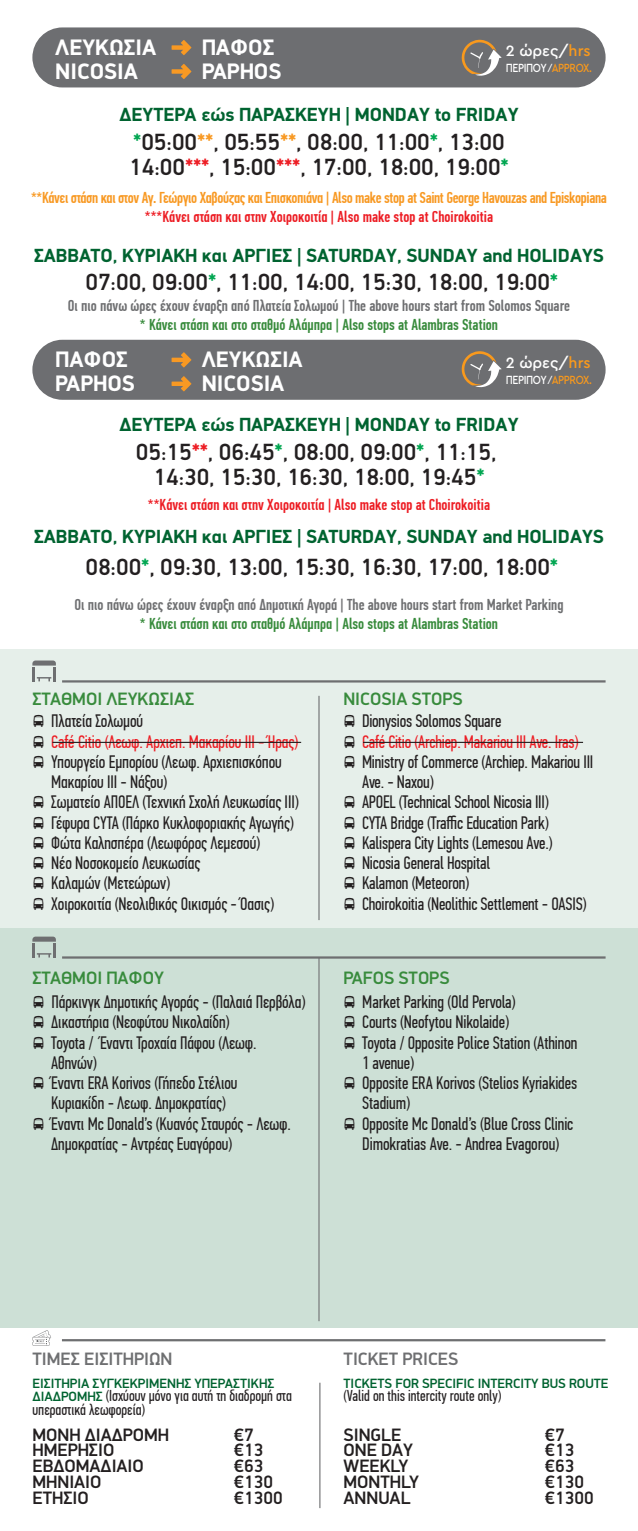
<style>
.page{position:relative;width:638px;height:1531px;background:#fff}
.page>*{position:absolute;margin:0;border:0;box-sizing:border-box;transform-origin:0 0}
.t1{font:500 23.62px/25.4px "PF Din Display";color:#231f20}
.t2{font:700 22.5px "PF Din Display";color:#fff}
.t3{font:700 19.12px "PF Din Display";color:#006330}
.t4{font:18px "PF Din Text Comp Pro";letter-spacing:-.005em;color:#231f20}
.t5{font:500 18px "PF Din Display";color:#231f20}
.t6{font:18px "PF Din Text Comp Pro";letter-spacing:-.01em;color:#ed1d24}
.t7{font:500 18px "PF Din Display";color:#388b3c}
.t8{font:500 18px "PF Din Display";color:#6e6f71}
.t9{font:500 15.75px "PF Din Text Comp Pro";color:#ed1d24}
.t10{font:500 15.75px "PF Din Text Comp Pro";color:#388b3c}
.t11{font:500 15.75px "PF Din Text Comp Pro";letter-spacing:-.025em;color:#f89923}
.t12{font:15.75px/13.5px "PF Din Text Comp Pro";color:#231f20}
.t13{font:500 15.75px "PF Din Text Comp Pro";color:#6e6f71}
.t14{font:500 15.75px "PF Din Text Comp Pro";color:#6f7072}
.t15{font:500 15.75px "Cera GR";color:#fff}
.t16{font:500 13.5px "PF Din Display";color:#006330}
.t17{font:500 12.38px "Cera GR";letter-spacing:-.04em;color:#fff;scale:.84 1}
.s1{color:#f8991d}
.s2{color:#00a651}
.s3{color:#f89923}
.s4{color:#ed1d24}
.s5{color:#231f20}
.s6{font-family:"PF Din Display";font-weight:500;font-size:13.5px;color:#006330}
</style>
<div class="page">
<div style="left:0;top:649px;width:638px;height:278px;background:#e6efea"></div>
<div style="left:0;top:928px;width:638px;height:399px;background:#cde0d6"></div>
<hr style="left:62px;top:680px;width:543px;height:2px;background:#6e6f71">
<svg style="left:32px;top:660px;width:24px;height:21px"></svg>
<hr style="left:62px;top:956px;width:543px;height:2px;background:#6e6f71">
<svg style="left:32px;top:936px;width:24px;height:21px"></svg>
<div style="left:32px;top:27px;width:573px;height:60px;background:#6d6e71;border-radius:30px"></div>
<svg style="left:172px;top:40px;width:19px;height:15px"></svg>
<svg style="left:172px;top:64px;width:19px;height:15px"></svg>
<svg style="left:462px;top:40px;width:40px;height:36px"></svg>
<div style="left:32px;top:340px;width:573px;height:60px;background:#6d6e71;border-radius:30px"></div>
<svg style="left:172px;top:352px;width:19px;height:15px"></svg>
<svg style="left:172px;top:376px;width:19px;height:15px"></svg>
<svg style="left:462px;top:351px;width:40px;height:36px"></svg>
<hr style="left:318px;top:957px;width:1px;height:364px;background:#6e6f71">
<hr style="left:318px;top:696px;width:1px;height:224px;background:#6e6f71">
<hr style="left:62px;top:1339px;width:543px;height:2px;background:#6e6f71">
<svg style="left:33px;top:1330px;width:18px;height:15px"></svg>
<hr style="left:319px;top:1382px;width:1px;height:126px;background:#6e6f71">
<hr style="left:52px;top:742px;width:249px;height:1px;background:#231f20">
<hr style="left:363px;top:742px;width:220px;height:1px;background:#231f20">
<p class="t2" style="left:55px;top:33px;width:103px">ΛΕΥΚΩΣΙΑ</p>
<p class="t2" style="left:202px;top:33px;width:74px">ΠΑΦΟΣ</p>
<p class="t2" style="left:55px;top:58px;width:84px">NICOSIA</p>
<p class="t2" style="left:202px;top:58px;width:81px">PAPHOS</p>
<p class="t15" style="left:506px;top:42px;width:86px">2 ώρες/<span class="s1">hrs</span></p>
<p class="t17" style="left:506px;top:61px;width:104px">ΠΕΡΙΠΟΥ ⁄<span class="s1">APPRΟΧ.</span></p>
<p class="t3" style="left:119px;top:103px;width:401px">∆ΕΥΤΕΡΑ εώς ΠΑΡΑΣΚΕΥΗ | MONDAY to FRIDAY</p>
<h1 class="t1" style="left:129px;top:129px;width:381px"><span class="s2">*</span>05:00<span class="s3">**</span>, 05:55<span class="s3">**</span>, 08:00, 11:00<span class="s2">*</span>, 13:00<br>14:00<span class="s4">***</span>, 15:00<span class="s4">***</span>, 17:00, 18:00, 19:00<span class="s2">*</span></h1>
<p class="t11" style="left:31px;top:188px;width:577px">**Κάνει στάση και στον Αγ. Γεώργιο Χαβούζας και Επισκοπιάνα | Also make stop at Saint George Havouzas and Episkopiana</p>
<p class="t9" style="left:145px;top:207px;width:350px">***Κάνει στάση και στην Χοιροκοιτία | Also make stop at Choirokoitia</p>
<p class="t3" style="left:34px;top:244px;width:571px">ΣΑΒΒΑΤΟ, ΚΥΡΙΑΚΗ και ΑΡΓΙΕΣ | SATURDAY, SUNDAY and HOLIDAYS</p>
<h1 class="t1" style="left:85px;top:269px;width:474px">07:00, 09:00<span class="s2">*</span>, 11:00, 14:00, 15:30, 18:00, 19:00<span class="s2">*</span></h1>
<p class="t13" style="left:68px;top:296px;width:504px">Οι πιο πάνω ώρες έχουν έναρξη από Πλατεία Σολωµού | The above hours start from Solomos Square</p>
<p class="t10" style="left:140px;top:315px;width:360px">* Κάνει στάση και στο σταθµό Αλάµπρα | Also stops at Alambras Station</p>
<p class="t2" style="left:55px;top:346px;width:74px">ΠΑΦΟΣ</p>
<p class="t2" style="left:202px;top:346px;width:103px">ΛΕΥΚΩΣΙΑ</p>
<p class="t2" style="left:55px;top:370px;width:81px">PAPHOS</p>
<p class="t2" style="left:202px;top:370px;width:84px">NICOSIA</p>
<p class="t17" style="left:506px;top:373px;width:104px">ΠΕΡΙΠΟΥ ⁄<span class="s1">APPRΟΧ.</span></p>
<p class="t15" style="left:506px;top:353px;width:86px">2 ώρες/<span class="s1">hrs</span></p>
<p class="t3" style="left:119px;top:413px;width:401px">∆ΕΥΤΕΡΑ εώς ΠΑΡΑΣΚΕΥΗ | MONDAY to FRIDAY</p>
<h1 class="t1" style="left:136px;top:439px;width:362px;text-align:center">05:15<span class="s4">**</span>, 06:45<span class="s2">*</span>, 08:00, 09:00<span class="s2">*</span>, 11:15,<br>14:30, 15:30, 16:30, 18:00, 19:45<span class="s2">*</span></h1>
<p class="t9" style="left:148px;top:496px;width:344px">**Κάνει στάση και στην Χοιροκοιτία | Also make stop at Choirokoitia</p>
<p class="t3" style="left:34px;top:524px;width:571px">ΣΑΒΒΑΤΟ, ΚΥΡΙΑΚΗ και ΑΡΓΙΕΣ | SATURDAY, SUNDAY and HOLIDAYS</p>
<h1 class="t1" style="left:85px;top:554px;width:474px">08:00<span class="s2">*</span>, 09:30, 13:00, 15:30, 16:30, 17:00, 18:00<span class="s2">*</span></h1>
<p class="t14" style="left:74px;top:596px;width:490px">Οι πιο πάνω ώρες έχουν έναρξη από ∆ηµοτική Αγορά | The above hours start from Market Parking</p>
<p class="t10" style="left:140px;top:615px;width:360px">* Κάνει στάση και στο σταθµό Αλάµπρα | Also stops at Alambras Station</p>
<p class="t7" style="left:32px;top:688px;width:163px">ΣΤΑΘΜΟΙ ΛΕΥΚΩΣΙΑΣ</p>
<p class="t7" style="left:343px;top:688px;width:121px">NICOSIA STOPS</p>
<p class="t4" style="left:32px;top:711px;width:112px">‘ Πλατεία Σολωµού</p>
<p class="t6" style="left:32px;top:731px;width:267px"><span class="s5">‘</span> Café Citio (Λεωφ. Αρχιεπ. Μακαρίου III - Ήρας)</p>
<p class="t4" style="left:32px;top:751px;width:251px">‘ Υπουργείο Εµπορίου (Λεωφ. Αρχιεπισκόπου</p>
<p class="t4" style="left:51px;top:772px;width:117px">Μακαρίου III - Νάξου)</p>
<p class="t4" style="left:32px;top:792px;width:268px">‘ Σωµατείο ΑΠΟΕΛ (Τεχνική Σχολή Λευκωσίας III)</p>
<p class="t4" style="left:32px;top:812px;width:263px">‘ Γέφυρα CYTA (Πάρκο Κυκλοφοριακής Αγωγής)</p>
<p class="t4" style="left:32px;top:832px;width:229px">‘ Φώτα Καλησπέρα (Λεωφόρος Λεµεσού)</p>
<p class="t4" style="left:32px;top:853px;width:169px">‘ Νέο Νοσοκοµείο Λευκωσίας</p>
<p class="t4" style="left:32px;top:873px;width:139px">‘ Καλαµών (Μετεώρων)</p>
<p class="t4" style="left:32px;top:893px;width:243px">‘ Χοιροκοιτία (Νεολιθικός Οικισµός - Όασις)</p>
<p class="t4" style="left:343px;top:711px;width:160px">‘ Dionysios Solomos Square</p>
<p class="t6" style="left:343px;top:731px;width:236px"><span class="s5">‘</span> Café Citio (Archiep. Makariou III Ave. Iras)</p>
<p class="t4" style="left:343px;top:751px;width:251px">‘ Ministry of Commerce (Archiep. Makariou III</p>
<p class="t4" style="left:362px;top:772px;width:73px">Ave. - Naxou)</p>
<p class="t4" style="left:343px;top:792px;width:207px">‘ APOEL (Technical School Nicosia III)</p>
<p class="t4" style="left:343px;top:812px;width:207px">‘ CYTA Bridge (Traffic Education Park)</p>
<p class="t4" style="left:343px;top:832px;width:210px">‘ Kalispera City Lights (Lemesou Ave.)</p>
<p class="t4" style="left:343px;top:853px;width:148px">‘ Nicosia General Hospital</p>
<p class="t4" style="left:343px;top:873px;width:127px">‘ Kalamon (Meteoron)</p>
<p class="t4" style="left:343px;top:893px;width:244px">‘ Choirokoitia (Neolithic Settlement - OASIS)</p>
<p class="t7" style="left:32px;top:966px;width:133px">ΣΤΑΘΜΟΙ ΠΑΦΟΥ</p>
<p class="t7" style="left:343px;top:966px;width:108px">PAFOS STOPS</p>
<p class="t4" style="left:32px;top:991px;width:274px">‘ Πάρκινγκ ∆ηµοτικής Αγοράς - (Παλαιά Περβόλα)</p>
<p class="t4" style="left:32px;top:1012px;width:198px">‘ ∆ικαστήρια (Νεοφύτου Νικολαίδη)</p>
<p class="t4" style="left:32px;top:1032px;width:226px">‘ Toyota / Έναντι Τροχαία Πάφου (Λεωφ.</p>
<p class="t4" style="left:51px;top:1052px;width:47px">Αθηνών)</p>
<p class="t4" style="left:32px;top:1072px;width:206px">‘ Έναντι ERA Korivos (Γήπεδο Στέλιου</p>
<p class="t4" style="left:51px;top:1093px;width:176px">Κυριακίδη - Λεωφ. ∆ηµοκρατίας)</p>
<p class="t4" style="left:32px;top:1113px;width:260px">‘ Έναντι Mc Donald’s (Κυανός Σταυρός - Λεωφ.</p>
<p class="t4" style="left:51px;top:1133px;width:182px">∆ηµοκρατίας - Αντρέας Ευαγόρου)</p>
<p class="t4" style="left:343px;top:991px;width:173px">‘ Market Parking (Old Pervola)</p>
<p class="t4" style="left:343px;top:1012px;width:167px">‘ Courts (Neofytou Nikolaide)</p>
<p class="t4" style="left:343px;top:1032px;width:235px">‘ Toyota / Opposite Police Station (Athinon</p>
<p class="t4" style="left:362px;top:1052px;width:53px">1 avenue)</p>
<p class="t4" style="left:343px;top:1072px;width:235px">‘ Opposite ERA Korivos (Stelios Kyriakides</p>
<p class="t4" style="left:362px;top:1093px;width:49px">Stadium)</p>
<p class="t4" style="left:343px;top:1113px;width:231px">‘ Opposite Mc Donald’s (Blue Cross Clinic</p>
<p class="t4" style="left:362px;top:1133px;width:198px">Dimokratias Ave. - Andrea Evagorou)</p>
<p class="t8" style="left:33px;top:1348px;width:141px">ΤΙΜΕΣ ΕΙΣΙΤΗΡΙΩΝ</p>
<p class="t8" style="left:343px;top:1348px;width:116px">TICKET PRICES</p>
<p class="t16" style="left:33px;top:1375px;width:243px">ΕΙΣΙΤΗΡΙΑ ΣΥΓΚΕΚΡΙΜΕΝΗΣ ΥΠΕΡΑΣΤΙΚΗΣ</p>
<p class="t12" style="left:33px;top:1389px;width:261px"><span class="s6">∆ΙΑ∆ΡΟΜΗΣ</span> (Iσχύουν µόνο για αυτή τη διαδροµή στα υπεραστικά λεωφορεία)</p>
<p class="t5" style="left:33px;top:1423px;width:138px">ΜΟΝΗ ∆ΙΑ∆ΡΟΜΗ</p>
<p class="t5" style="left:234px;top:1423px;width:21px">€7</p>
<p class="t5" style="left:33px;top:1439px;width:83px">ΗMEΡΗΣΙΟ</p>
<p class="t5" style="left:234px;top:1439px;width:31px">€13</p>
<p class="t5" style="left:33px;top:1455px;width:113px">ΕΒ∆ΟΜΑ∆ΙΑΙΟ</p>
<p class="t5" style="left:234px;top:1455px;width:31px">€63</p>
<p class="t5" style="left:33px;top:1471px;width:70px">ΜΗΝΙΑΙΟ</p>
<p class="t5" style="left:234px;top:1471px;width:41px">€130</p>
<p class="t5" style="left:33px;top:1486px;width:58px">ΕΤΗΣΙΟ</p>
<p class="t5" style="left:234px;top:1486px;width:50px">€1300</p>
<p class="t16" style="left:343px;top:1375px;width:266px">TICKETS FOR SPECIFIC INTERCITY BUS ROUTE</p>
<p class="t12" style="left:343px;top:1389px;width:159px">(Valid on this intercity route only)</p>
<p class="t5" style="left:343px;top:1423px;width:59px">SINGLE</p>
<p class="t5" style="left:545px;top:1423px;width:21px">€7</p>
<p class="t5" style="left:343px;top:1439px;width:71px">ONE DAY</p>
<p class="t5" style="left:545px;top:1439px;width:31px">€13</p>
<p class="t5" style="left:343px;top:1455px;width:67px">WEEKLY</p>
<p class="t5" style="left:545px;top:1455px;width:31px">€63</p>
<p class="t5" style="left:343px;top:1471px;width:77px">MONTHLY</p>
<p class="t5" style="left:545px;top:1471px;width:41px">€130</p>
<p class="t5" style="left:343px;top:1486px;width:68px">ANNUAL</p>
<p class="t5" style="left:545px;top:1486px;width:50px">€1300</p>
</div>
